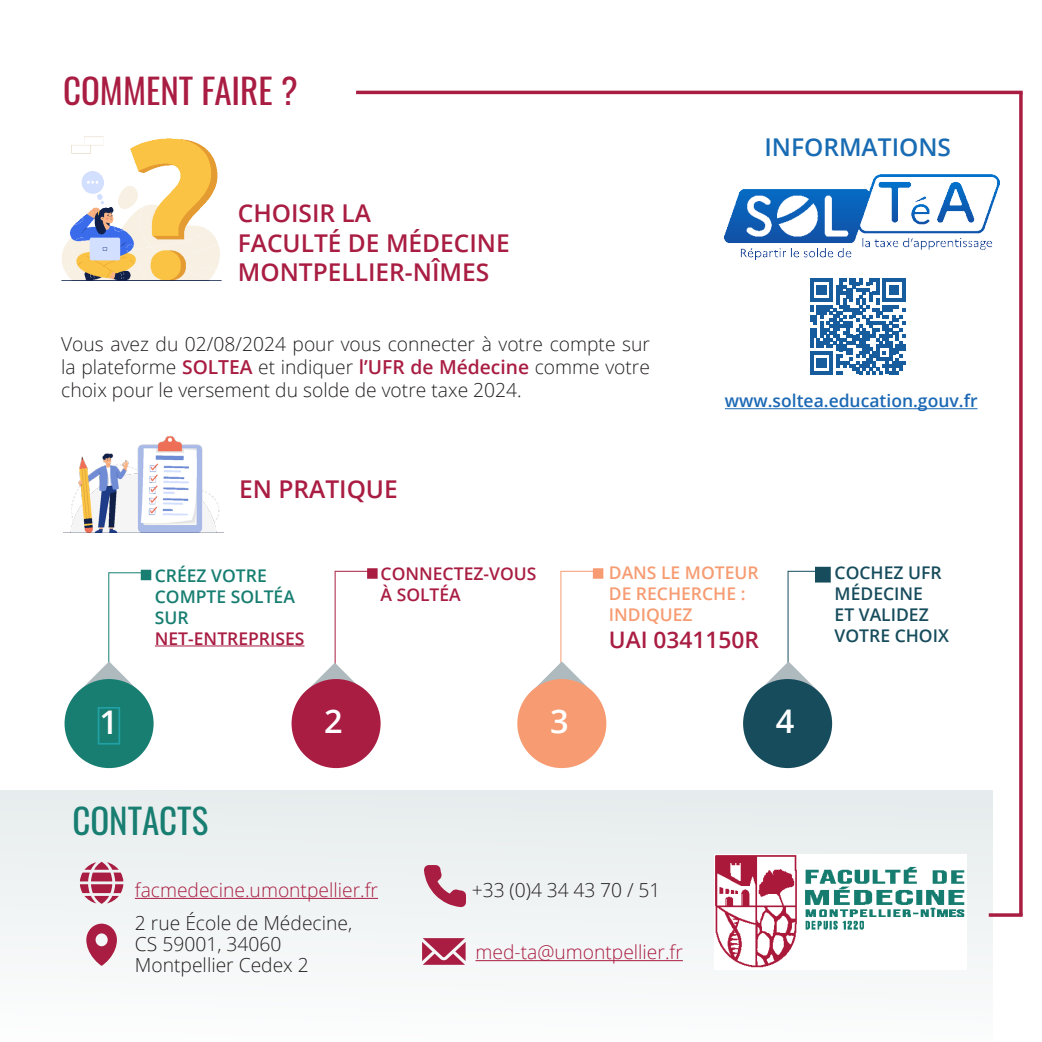
<style>
.page{position:relative;width:1042px;height:1042px;background:#fff}
.page>*{position:absolute;margin:0;border:0;box-sizing:border-box;transform-origin:0 0}
.Textes{font:35px "Oswald";color:#a91d42}
.Textes-2{font:35px "Oswald";color:#177e71}
.t1{font:600 32.55px "Open Sans";color:#fff}
.Textes-3{font:600 24.5px "Open Sans";color:#a91d42}
.Textes-4{font:600 24.5px "Open Sans";color:#196cb3}
.Textes-5{font:600 22.75px "Open Sans";color:#a91d42}
.Contenu_WoC{font:300 19.25px/23.1px "Open Sans";color:#231f20;text-align:justify}
.t2{font:300 19.25px "Open Sans";color:#a91d42}
.Textes-6{font:600 17.5px/21px "Open Sans";color:#a91d42}
.Textes-7{font:600 17.5px/21px "Open Sans";color:#174c5d}
.Textes-8{font:600 17.5px/21px "Open Sans";color:#f79c72}
.Textes-9{font:600 17.5px "Open Sans";color:#1b68b4}
.Textes-10{font:600 17.5px/21px "Open Sans";color:#177e71}
.s1{font-weight:600;color:#a91d42}
</style>
<div class="page">
<hr style="left:356px;top:91px;width:666px;height:3px;background:#a91d42">
<hr style="left:1019px;top:92px;width:3px;height:823px;background:#a91d42">
<hr style="left:787px;top:571px;width:1px;height:110px;background:#174c5d">
<hr style="left:560px;top:571px;width:1px;height:110px;background:#f79c72">
<hr style="left:335px;top:571px;width:1px;height:110px;background:#a91d42">
<hr style="left:108px;top:572px;width:1px;height:110px;background:#177e71">
<div style="left:0;top:789px;width:992px;height:251px;background:#f1f4f5"></div>
<hr style="left:135px;top:898px;width:243px;height:1px;background:#a91d42">
<hr style="left:475px;top:960px;width:208px;height:1px;background:#a91d42">
<svg style="left:989px;top:913px;width:33px;height:4px"></svg>
<svg style="left:80px;top:862px;width:43px;height:42px"></svg>
<svg style="left:422px;top:938px;width:43px;height:27px"></svg>
<svg style="left:424px;top:865px;width:42px;height:42px"></svg>
<svg style="left:86px;top:923px;width:31px;height:42px"></svg>
<svg style="left:810px;top:279px;width:95px;height:95px"></svg>
<img style="left:725px;top:175px;width:275px;height:84px">
<img style="left:62px;top:137px;width:158px;height:143px">
<img style="left:63px;top:436px;width:160px;height:97px">
<svg style="left:72px;top:660px;width:71px;height:39px"></svg>
<div style="left:65px;top:679px;width:89px;height:89px;background:#177e71;border-radius:50%"></div>
<div style="left:98px;top:707px;width:22px;height:37px;border:2px solid #22a0a4"></div>
<svg style="left:309px;top:662px;width:60px;height:31px"></svg>
<div style="left:291px;top:679px;width:90px;height:89px;background:#a91d42;border-radius:50%"></div>
<svg style="left:528px;top:661px;width:68px;height:34px"></svg>
<div style="left:517px;top:679px;width:89px;height:89px;background:#f79c72;border-radius:50%"></div>
<svg style="left:754px;top:661px;width:69px;height:35px"></svg>
<div style="left:743px;top:679px;width:89px;height:89px;background:#174c5d;border-radius:50%"></div>
<hr style="left:109px;top:572px;width:34px;height:1px;background:#177e71">
<div style="left:141px;top:570px;width:10px;height:10px;background:#177e71"></div>
<hr style="left:155px;top:645px;width:149px;height:1px;background:#a91d42">
<hr style="left:335px;top:571px;width:34px;height:1px;background:#a91d42">
<svg style="left:367px;top:568px;width:11px;height:11px"></svg>
<hr style="left:561px;top:571px;width:33px;height:1px;background:#f79c72">
<svg style="left:593px;top:568px;width:10px;height:11px"></svg>
<hr style="left:788px;top:571px;width:34px;height:1px;background:#174c5d">
<hr style="left:725px;top:408px;width:252px;height:1px;background:#1b68b4">
<div style="left:815px;top:567px;width:16px;height:15px;background:#174c5d"></div>
<img style="left:714px;top:854px;width:252px;height:115px">
<p class="Textes" style="left:63px;top:59px;width:236px">COMMENT FAIRE ?</p>
<p class="Textes-3" style="left:238px;top:196px;width:135px">CHOISIR LA</p>
<p class="Textes-3" style="left:238px;top:226px;width:273px">FACULTÉ DE MÉDECINE</p>
<p class="Textes-3" style="left:238px;top:255px;width:253px">MONTPELLIER-NÎMES</p>
<p class="Contenu_WoC" style="left:61px;top:332px;width:590px">Vous avez du 02/08/2024 pour vous connecter à votre compte sur la plateforme <span class="s1">SOLTEA</span> et indiquer <span class="s1">l’UFR de Médecine</span> comme votre choix pour le versement du solde de votre taxe 2024.</p>
<p class="Textes-3" style="left:239px;top:472px;width:160px">EN PRATIQUE</p>
<p class="Textes-4" style="left:764px;top:130px;width:188px">INFORMATIONS</p>
<p class="Textes-9" style="left:725px;top:389px;width:254px">www.soltea.education.gouv.fr</p>
<p class="Textes-10" style="left:155px;top:564px;width:142px">CRÉEZ VOTRE<br>COMPTE SOLTÉA</p>
<p class="Textes-10" style="left:155px;top:606px;width:35px">SUR</p>
<p class="Textes-6" style="left:155px;top:627px;width:151px">NET-ENTREPRISES</p>
<p class="Textes-6" style="left:381px;top:562px;width:157px">CONNECTEZ-VOUS<br>À SOLTÉA</p>
<p class="Textes-8" style="left:609px;top:562px;width:151px">DANS LE MOTEUR<br>DE RECHERCHE :<br>INDIQUEZ</p>
<p class="Textes-5" style="left:609px;top:624px;width:152px">UAI 0341150R</p>
<p class="t1" style="left:99px;top:699px;width:20px">1</p>
<p class="t1" style="left:324px;top:698px;width:20px">2</p>
<p class="t1" style="left:550px;top:698px;width:20px">3</p>
<p class="t1" style="left:776px;top:698px;width:20px">4</p>
<p class="Textes-2" style="left:72px;top:790px;width:137px">CONTACTS</p>
<p class="t2" style="left:135px;top:877px;width:245px">facmedecine.umontpellier.fr</p>
<p class="Contenu_WoC" style="left:472px;top:878px;width:190px">+33 (0)4 34 43 70 / 51</p>
<p class="Contenu_WoC" style="left:135px;top:911px;width:219px">2 rue École de Médecine,</p>
<p class="Contenu_WoC" style="left:135px;top:932px;width:148px">CS 59001, 34060</p>
<p class="Contenu_WoC" style="left:135px;top:953px;width:175px">Montpellier Cedex 2</p>
<p class="t2" style="left:475px;top:939px;width:209px">med-ta@umontpellier.fr</p>
<p class="Textes-7" style="left:834px;top:562px;width:116px">COCHEZ UFR<br>MÉDECINE<br>ET VALIDEZ<br>VOTRE CHOIX</p>
</div>
